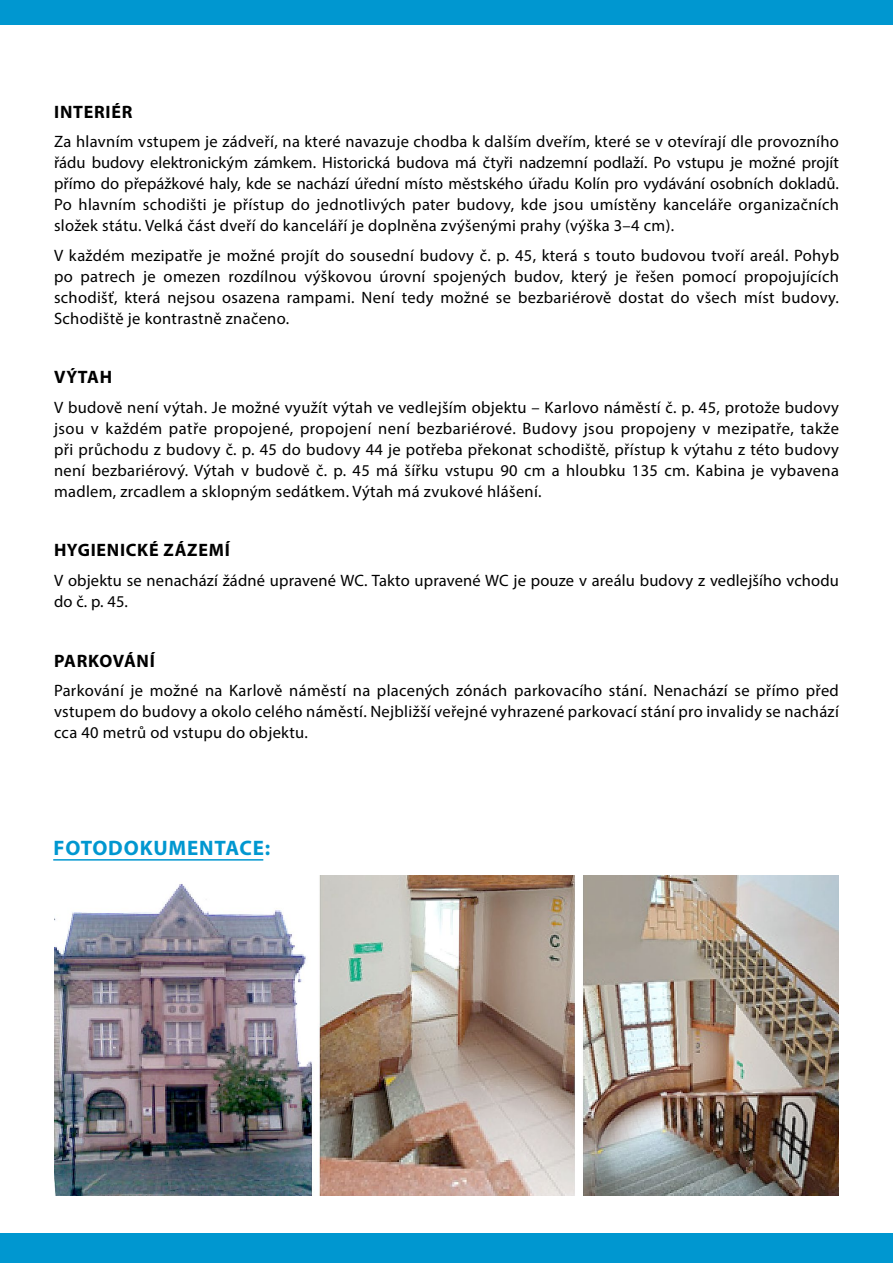
<style>
.page{position:relative;width:893px;height:1263px;background:#fff}
.page>*{position:absolute;margin:0;border:0;box-sizing:border-box;transform-origin:0 0}
.t1{font:700 21px "Myriad Pro";letter-spacing:.04em;color:#0097d0}
.t2{font:700 18px "Myriad Pro";letter-spacing:.04em;color:#000}
.t3{font:16.5px/21px "Myriad Pro";letter-spacing:.02em;color:#000;text-align:justify}
</style>
<div class="page">
<div style="left:0;top:1233px;width:893px;height:30px;background:#0097d0"></div>
<div style="left:0;top:0;width:893px;height:25px;background:#0097d0"></div>
<hr style="left:53px;top:859px;width:210px;height:1px;background:#0097d0">
<img style="left:54px;top:876px;width:785px;height:319px">
<p class="t2" style="left:54px;top:100px;width:80px">INTERIÉR</p>
<p class="t3" style="left:54px;top:131px;width:786px">Za hlavním vstupem je zádveří, na které navazuje chodba k dalším dveřím, které se v otevírají dle provozního řádu budovy elektronickým zámkem. Historická budova má čtyři nadzemní podlaží. Po vstupu je možné projít přímo do přepážkové haly, kde se nachází úřední místo městského úřadu Kolín pro vydávání osobních dokladů.<br>Po hlavním schodišti je přístup do jednotlivých pater budovy, kde jsou umístěny kanceláře organizačních složek státu. Velká část dveří do kanceláří je doplněna zvýšenými prahy (výška 3–4 cm).</p>
<p class="t3" style="left:54px;top:244px;width:786px">V každém mezipatře je možné projít do sousední budovy č. p. 45, která s touto budovou tvoří areál. Pohyb po patrech je omezen rozdílnou výškovou úrovní spojených budov, který je řešen pomocí propojujících schodišť, která nejsou osazena rampami. Není tedy možné se bezbariérově dostat do všech míst budovy.<br>Schodiště je kontrastně značeno.</p>
<p class="t2" style="left:54px;top:365px;width:59px">VÝTAH</p>
<p class="t3" style="left:54px;top:397px;width:787px">V budově není výtah. Je možné využít výtah ve vedlejším objektu – Karlovo náměstí č. p. 45, protože budovy jsou v každém patře propojené, propojení není bezbariérové. Budovy jsou propojeny v mezipatře, takže při průchodu z budovy č. p. 45 do budovy 44 je potřeba překonat schodiště, přístup k výtahu z této budovy není bezbariérový. Výtah v budově č. p. 45 má šířku vstupu 90 cm a hloubku 135 cm. Kabina je vybavena madlem, zrcadlem a sklopným sedátkem. Výtah má zvukové hlášení.</p>
<p class="t2" style="left:54px;top:539px;width:177px">HYGIENICKÉ ZÁZEMÍ</p>
<p class="t3" style="left:54px;top:570px;width:786px">V objektu se nenachází žádné upravené WC. Takto upravené WC je pouze v areálu budovy z vedlejšího vchodu do č. p. 45.</p>
<p class="t2" style="left:54px;top:649px;width:102px">PARKOVÁNÍ</p>
<p class="t3" style="left:54px;top:680px;width:786px">Parkování je možné na Karlově náměstí na placených zónách parkovacího stání. Nenachází se přímo před vstupem do budovy a okolo celého náměstí. Nejbližší veřejné vyhrazené parkovací stání pro invalidy se nachází cca 40 metrů od vstupu do objektu.</p>
<p class="t1" style="left:53px;top:835px;width:218px">FOTODOKUMENTACE:</p>
</div>
